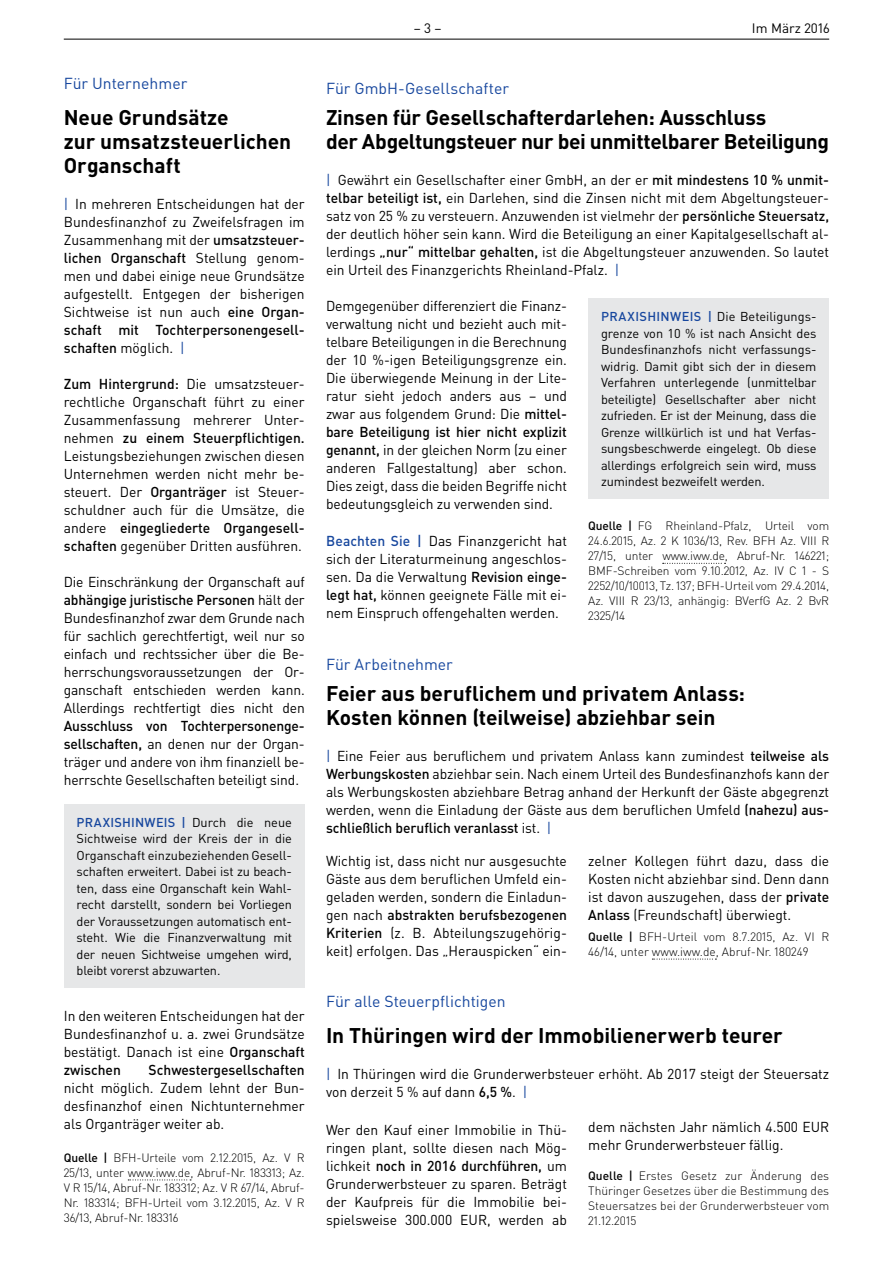
<style>
.page{position:relative;width:893px;height:1263px;background:#fff}
.page>*{position:absolute;margin:0;border:0;box-sizing:border-box;transform-origin:0 0}
.t1{font:700 21px/24px "DIN Pro";letter-spacing:-.005em;color:#000}
.t2{font:15.75px "DIN Pro";color:#17479e}
.t3{font:14.25px/18px "DIN Pro";color:#000;text-align:justify}
.t4{font:500 14.25px "DIN Pro";color:#000}
.t5{font:13.5px "DIN Pro";color:#000}
.t6{font:12.75px/16.5px "DIN Pro";letter-spacing:-.01em;color:#000;text-align:justify}
.t7{font:300 12px/15px "DIN Pro";letter-spacing:-.01em;color:#000;text-align:justify}
.s1{color:#17479e}
.s2{font-weight:500}
.s3{font-weight:500;color:#17479e}
</style>
<div class="page">
<hr style="left:64px;top:39px;width:765px;height:1px;background:#000">
<svg style="left:663px;top:563px;width:63px;height:1px"></svg>
<div style="left:588px;top:298px;width:241px;height:201px;background:#e6e7e8"></div>
<svg style="left:128px;top:1179px;width:63px;height:1px"></svg>
<div style="left:64px;top:804px;width:241px;height:184px;background:#e6e7e8"></div>
<svg style="left:652px;top:959px;width:64px;height:1px"></svg>
<p class="t2" style="left:64px;top:73px;width:125px">Für Unternehmer</p>
<h1 class="t1" style="left:64px;top:105px;width:229px">Neue Grundsätze<br>zur umsatzsteuerlichen<br>Organschaft</h1>
<p class="t3" style="left:64px;top:195px;width:242px"><span class="s1">|</span> In mehreren Entscheidungen hat der Bundesfinanzhof zu Zweifelsfragen im Zusammenhang mit der <span class="s2">umsatzsteuer&shy;lichen Organschaft</span> Stellung genom&shy;men und dabei einige neue Grundsätze aufgestellt. Entgegen der bisherigen Sichtweise ist nun auch <span class="s2">eine Organ&shy;schaft mit Tochterpersonengesell&shy;schaften</span> möglich. <span class="s1">|</span></p>
<p class="t3" style="left:64px;top:375px;width:242px"><span class="s2">Zum Hintergrund:</span> Die umsatzsteuer&shy;rechtliche Organschaft führt zu einer Zusammenfassung mehrerer Unter&shy;nehmen <span class="s2">zu einem Steuerpflichtigen.<br></span>Leistungsbeziehungen zwischen diesen Unternehmen werden nicht mehr be&shy;steuert. Der <span class="s2">Organträger</span> ist Steuer&shy;schuldner auch für die Umsätze, die andere <span class="s2">eingegliederte Organgesell&shy;schaften</span> gegenüber Dritten ausführen.</p>
<p class="t3" style="left:64px;top:573px;width:242px">Die Einschränkung der Organschaft auf <span class="s2">abhängige juristische Personen</span> hält der Bundesfinanzhof zwar dem Grunde nach für sachlich gerechtfertigt, weil nur so einfach und rechtssicher über die Be&shy;herrschungsvoraussetzungen der Or&shy;ganschaft entschieden werden kann.<br>Allerdings rechtfertigt dies nicht den</p>
<p class="t3" style="left:64px;top:717px;width:242px"><span class="s2">Ausschluss von Tochterpersonenge&shy;sellschaften,</span> an denen nur der Organ&shy;träger und andere von ihm finanziell be&shy;herrschte Gesellschaften beteiligt sind.</p>
<p class="t6" style="left:77px;top:813px;width:217px"><span class="s3">PRAXISHINWEIS |</span> Durch die neue Sichtweise wird der Kreis der in die Organschaft einzubeziehenden Gesell&shy;schaften erweitert. Dabei ist zu beach&shy;ten, dass eine Organschaft kein Wahl&shy;recht darstellt, sondern bei Vorliegen der Voraussetzungen automatisch ent&shy;steht. Wie die Finanzverwaltung mit der neuen Sichtweise umgehen wird, bleibt vorerst abzuwarten.</p>
<p class="t3" style="left:64px;top:1006px;width:242px">In den weiteren Entscheidungen hat der Bundesfinanzhof u. a. zwei Grundsätze bestätigt. Danach ist eine <span class="s2">Organschaft zwischen</span></p>
<p class="t4" style="left:149px;top:1060px;width:158px">Schwestergesellschaften</p>
<p class="t3" style="left:64px;top:1078px;width:242px">nicht möglich. Zudem lehnt der Bun&shy;desfinanzhof einen Nichtunternehmer als Organträger weiter ab.</p>
<p class="t7" style="left:64px;top:1149px;width:242px"><span class="s2">Quelle |</span> BFH-Urteile vom 2.12.2015, Az. V R 25/13, unter www.iww.de, Abruf-Nr. 183313; Az.<br>V R 15/14, Abruf-Nr. 183312; Az. V R 67/14, Abruf-Nr. 183314; BFH-Urteil vom 3.12.2015, Az. V R 36/13, Abruf-Nr. 183316</p>
<p class="t5" style="left:414px;top:19px;width:29px">– 3 –</p>
<p class="t5" style="left:752px;top:19px;width:79px">Im März 2016</p>
<p class="t2" style="left:326px;top:77px;width:185px">Für GmbH-Gesellschafter</p>
<h1 class="t1" style="left:326px;top:105px;width:505px">Zinsen für Gesellschafterdarlehen: Ausschluss<br>der Abgeltungsteuer nur bei unmittelbarer Beteiligung</h1>
<p class="t3" style="left:326px;top:171px;width:505px"><span class="s1">|</span> Gewährt ein Gesellschafter einer GmbH, an der er <span class="s2">mit mindestens 10 % unmit&shy;telbar beteiligt ist,</span> ein Darlehen, sind die Zinsen nicht mit dem Abgeltungsteuer&shy;satz von 25 % zu versteuern. Anzuwenden ist vielmehr der <span class="s2">persönliche Steuersatz, </span>der deutlich höher sein kann. Wird die Beteiligung an einer Kapitalgesellschaft al&shy;lerdings <span class="s2">„nur“ mittelbar gehalten,</span> ist die Abgeltungsteuer anzuwenden. So lautet ein Urteil des Finanzgerichts Rheinland-Pfalz. <span class="s1">|</span></p>
<p class="t3" style="left:326px;top:296px;width:242px">Demgegenüber differenziert die Finanz&shy;verwaltung nicht und bezieht auch mit&shy;telbare Beteiligungen in die Berechnung der 10 %-igen Beteiligungsgrenze ein.<br>Die überwiegende Meinung in der Lite&shy;ratur sieht jedoch anders aus – und zwar aus folgendem Grund: Die <span class="s2">mittel&shy;bare Beteiligung ist hier nicht explizit genannt,</span> in der gleichen Norm (zu einer anderen Fallgestaltung) aber schon.<br>Dies zeigt, dass die beiden Begriffe nicht bedeutungsgleich zu verwenden sind.</p>
<p class="t3" style="left:326px;top:532px;width:242px"><span class="s3">Beachten Sie |</span> Das Finanzgericht hat sich der Literaturmeinung angeschlos&shy;sen. Da die Verwaltung <span class="s2">Revision einge&shy;legt hat,</span> können geeignete Fälle mit ei&shy;nem Einspruch offengehalten werden.</p>
<p class="t6" style="left:601px;top:308px;width:217px"><span class="s3">PRAXISHINWEIS |</span> Die Beteiligungs&shy;grenze von 10 % ist nach Ansicht des Bundesfinanzhofs nicht verfassungs&shy;widrig. Damit gibt sich der in diesem Verfahren unterlegende (unmittelbar beteiligte) Gesellschafter aber nicht zufrieden. Er ist der Meinung, dass die Grenze willkürlich ist und hat Verfas&shy;sungsbeschwerde eingelegt. Ob diese allerdings erfolgreich sein wird, muss zumindest bezweifelt werden.</p>
<p class="t7" style="left:588px;top:518px;width:242px"><span class="s2">Quelle |</span> FG Rheinland-Pfalz, Urteil vom 24.6.2015, Az. 2 K 1036/13, Rev. BFH Az. VIII R 27/15, unter www.iww.de, Abruf-Nr. 146221; BMF-Schreiben vom 9.10.2012, Az. IV C 1 - S 2252/10/10013, Tz. 137; BFH-Urteil vom 29.4.2014, Az. VIII R 23/13, anhängig: BVerfG Az. 2 BvR 2325/14</p>
<p class="t2" style="left:326px;top:653px;width:128px">Für Arbeitnehmer</p>
<h1 class="t1" style="left:326px;top:681px;width:421px">Feier aus beruflichem und privatem Anlass:<br>Kosten können (teilweise) abziehbar sein</h1>
<p class="t3" style="left:326px;top:747px;width:505px"><span class="s1">|</span> Eine Feier aus beruflichem und privatem Anlass kann zumindest <span class="s2">teilweise als Werbungskosten</span> abziehbar sein. Nach einem Urteil des Bundesfinanzhofs kann der als Werbungskosten abziehbare Betrag anhand der Herkunft der Gäste abgegrenzt werden, wenn die Einladung der Gäste aus dem beruflichen Umfeld <span class="s2">(nahezu) aus&shy;schließlich beruflich veranlasst</span> ist. <span class="s1">|</span></p>
<p class="t3" style="left:326px;top:851px;width:242px">Wichtig ist, dass nicht nur ausgesuchte Gäste aus dem beruflichen Umfeld ein&shy;geladen werden, sondern die Einladun&shy;gen nach <span class="s2">abstrakten berufsbezogenen Kriterien</span> (z. B. Abteilungszugehörig&shy;keit) erfolgen. Das „Herauspicken“ ein-</p>
<p class="t3" style="left:588px;top:851px;width:242px">zelner Kollegen führt dazu, dass die Kosten nicht abziehbar sind. Denn dann ist davon auszugehen, dass der <span class="s2">private Anlass</span> (Freundschaft) überwiegt.</p>
<p class="t7" style="left:588px;top:929px;width:242px"><span class="s2">Quelle |</span> BFH-Urteil vom 8.7.2015, Az. VI R<br>46/14, unter www.iww.de, Abruf-Nr. 180249</p>
<p class="t2" style="left:326px;top:991px;width:181px">Für alle Steuerpflichtigen</p>
<h1 class="t1" style="left:326px;top:1023px;width:458px">In Thüringen wird der Immobilienerwerb teurer</h1>
<p class="t3" style="left:326px;top:1065px;width:505px"><span class="s1">|</span> In Thüringen wird die Grunderwerbsteuer erhöht. Ab 2017 steigt der Steuersatz von derzeit 5 % auf dann <span class="s2">6,5 %</span>. <span class="s1">|</span></p>
<p class="t3" style="left:326px;top:1120px;width:242px">Wer den Kauf einer Immobilie in Thü&shy;ringen plant, sollte diesen nach Mög&shy;lichkeit <span class="s2">noch in 2016 durchführen,</span> um Grunderwerbsteuer zu sparen. Beträgt der Kaufpreis für die Immobilie bei&shy;spielsweise 300.000 EUR, werden ab</p>
<p class="t3" style="left:588px;top:1117px;width:242px">dem nächsten Jahr nämlich 4.500 EUR mehr Grunderwerbsteuer fällig.</p>
<p class="t7" style="left:588px;top:1167px;width:242px"><span class="s2">Quelle |</span> Erstes Gesetz zur Änderung des Thüringer Gesetzes über die Bestimmung des Steuersatzes bei der Grunderwerbsteuer vom 21.12.2015</p>
</div>
